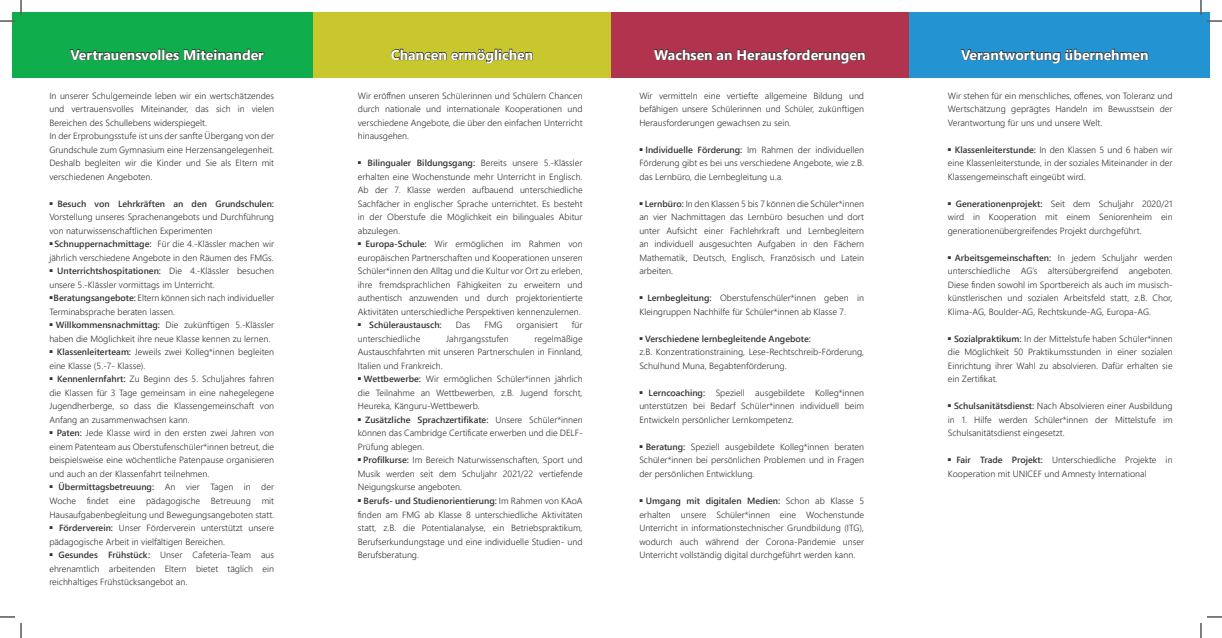
<style>
.page{position:relative;width:1222px;height:638px;background:#fff}
.page>*{position:absolute;margin:0;border:0;box-sizing:border-box;transform-origin:0 0}
.t1{font:700 14px "Segoe UI";color:#fff}
.t2{font:300 9px/13.5px "Segoe UI";color:#333;text-align:justify}
.t3{font:600 9px "Segoe UI";color:#333}
.s1{font-weight:600}
</style>
<div class="page">
<div style="left:609px;top:12px;width:303px;height:66px;background:#b1334e"></div>
<div style="left:908px;top:12px;width:301px;height:66px;background:#2393d1"></div>
<div style="left:12px;top:12px;width:304px;height:66px;background:#0fad4b"></div>
<div style="left:313px;top:12px;width:298px;height:66px;background:#c8c72d"></div>
<svg style="left:69px;top:48px;width:196px;height:13px"></svg>
<svg style="left:391px;top:48px;width:142px;height:16px"></svg>
<svg style="left:653px;top:48px;width:212px;height:16px"></svg>
<svg style="left:960px;top:48px;width:188px;height:16px"></svg>
<svg style="left:0;top:0;width:22px;height:22px"></svg>
<svg style="left:0;top:616px;width:22px;height:21px"></svg>
<svg style="left:1200px;top:0;width:21px;height:22px"></svg>
<svg style="left:1200px;top:616px;width:21px;height:21px"></svg>
<h1 class="t1" style="left:70px;top:41px;width:195px">Vertrauensvolles Miteinander</h1>
<h1 class="t1" style="left:391px;top:41px;width:144px">Chancen ermöglichen</h1>
<h1 class="t1" style="left:654px;top:41px;width:213px">Wachsen an Herausforderungen</h1>
<p class="t2" style="left:639px;top:88px;width:226px">Wir vermitteln eine vertiefte allgemeine Bildung und befähigen unsere Schülerinnen und Schüler, zukünftigen Herausforderungen gewachsen zu sein.</p>
<p class="t2" style="left:639px;top:142px;width:226px"><sup>■</sup> <span class="s1">Individuelle Förderung:</span> Im Rahmen der individuellen Förderung gibt es bei uns verschiedene Angebote, wie z.B. das Lernbüro, die Lernbegleitung u.a.</p>
<p class="t2" style="left:639px;top:196px;width:226px"><sup>■</sup> <span class="s1">Lernbüro:</span> In den Klassen 5 bis 7 können die Schüler*innen an vier Nachmittagen das Lernbüro besuchen und dort unter Aufsicht einer Fachlehrkraft und Lernbegleitern an individuell ausgesuchten Aufgaben in den Fächern Mathematik, Deutsch, Englisch, Französisch und Latein arbeiten.</p>
<p class="t2" style="left:639px;top:290px;width:226px"><sup>■</sup> <span class="s1">Lernbegleitung:</span> Oberstufenschüler*innen geben in<br>Kleingruppen Nachhilfe für Schüler*innen ab Klasse 7.</p>
<p class="t2" style="left:639px;top:331px;width:226px;text-align:left"><sup>■</sup> <span class="s1">Verschiedene lernbegleitende Angebote:<br></span>z.B. Konzentrationstraining, Lese-Rechtschreib-Förderung,<br>Schulhund Muna, Begabtenförderung.</p>
<p class="t2" style="left:639px;top:385px;width:226px"><sup>■</sup> <span class="s1">Lerncoaching:</span> Speziell ausgebildete Kolleg*innen unterstützen bei Bedarf Schüler*innen individuell beim Entwickeln persönlicher Lernkompetenz.</p>
<p class="t2" style="left:639px;top:439px;width:226px"><sup>■</sup> <span class="s1">Beratung:</span> Speziell ausgebildete Kolleg*innen beraten Schüler*innen bei persönlichen Problemen und in Fragen der persönlichen Entwicklung.</p>
<p class="t2" style="left:639px;top:493px;width:226px"><sup>■</sup> <span class="s1">Umgang mit digitalen Medien:</span> Schon ab Klasse 5 erhalten unsere Schüler*innen eine Wochenstunde Unterricht in informationstechnischer Grundbildung (ITG), wodurch auch während der Corona-Pandemie unser Unterricht vollständig digital durchgeführt werden kann.</p>
<p class="t2" style="left:358px;top:88px;width:226px">Wir eröffnen unseren Schülerinnen und Schülern Chancen durch nationale und internationale Kooperationen und verschiedene Angebote, die über den einfachen Unterricht hinausgehen.</p>
<p class="t2" style="left:358px;top:155px;width:226px"><sup>■</sup> <span class="s1">Bilingualer Bildungsgang:</span> Bereits unsere 5.-Klässler erhalten eine Wochenstunde mehr Unterricht in Englisch.<br>Ab der 7. Klasse werden aufbauend unterschiedliche Sachfächer in englischer Sprache unterrichtet. Es besteht in der Oberstufe die Möglichkeit ein bilinguales Abitur abzulegen.</p>
<p class="t2" style="left:358px;top:236px;width:226px"><sup>■</sup> <span class="s1">Europa-Schule:</span> Wir ermöglichen im Rahmen von europäischen Partnerschaften und Kooperationen unseren Schüler*innen den Alltag und die Kultur vor Ort zu erleben, ihre fremdsprachlichen Fähigkeiten zu erweitern und authentisch anzuwenden und durch projektorientierte Aktivitäten unterschiedliche Perspektiven kennenzulernen.</p>
<p class="t3" style="left:358px;top:316px;width:85px"><sup>■</sup> Schüleraustausch:</p>
<p class="t2" style="left:456px;top:317px;width:16px">Das</p>
<p class="t2" style="left:484px;top:317px;width:20px">FMG</p>
<p class="t2" style="left:516px;top:317px;width:43px">organisiert</p>
<p class="t2" style="left:572px;top:317px;width:12px">für</p>
<p class="t2" style="left:358px;top:331px;width:64px">unterschiedliche</p>
<p class="t2" style="left:446px;top:331px;width:64px">Jahrgangsstufen</p>
<p class="t2" style="left:49px;top:88px;width:226px;text-align:left">In unserer Schulgemeinde leben wir ein wertschätzendes und vertrauensvolles Miteinander, das sich in vielen Bereichen des Schullebens widerspiegelt.<br>In der Erprobungsstufe ist uns der sanfte Übergang von der Grundschule zum Gymnasium eine Herzensangelegenheit.<br>Deshalb begleiten wir die Kinder und Sie als Eltern mit verschiedenen Angeboten.</p>
<p class="t2" style="left:49px;top:196px;width:226px"><sup>■</sup> <span class="s1">Besuch von Lehrkräften an den Grundschulen:<br></span>Vorstellung unseres Sprachenangebots und Durchführung von naturwissenschaftlichen Experimenten</p>
<p class="t2" style="left:49px;top:236px;width:226px"><sup>■</sup> <span class="s1">Schnuppernachmittage:</span> Für die 4.-Klässler machen wir jährlich verschiedene Angebote in den Räumen des FMGs.</p>
<p class="t2" style="left:49px;top:263px;width:226px"><sup>■</sup> <span class="s1">Unterrichtshospitationen:</span> Die 4.-Klässler besuchen unsere 5.-Klässler vormittags im Unterricht.</p>
<p class="t2" style="left:49px;top:290px;width:226px"><sup>■</sup> <span class="s1">Beratungsangebote:</span> Eltern können sich nach individueller<br>Terminabsprache beraten lassen.</p>
<p class="t2" style="left:49px;top:317px;width:226px"><sup>■</sup> <span class="s1">Willkommensnachmittag:</span> Die zukünftigen 5.-Klässler haben die Möglichkeit ihre neue Klasse kennen zu lernen.</p>
<p class="t2" style="left:49px;top:344px;width:226px"><sup>■</sup> <span class="s1">Klassenleiterteam:</span> Jeweils zwei Kolleg*innen begleiten eine Klasse (5.-7- Klasse).</p>
<p class="t2" style="left:49px;top:371px;width:226px"><sup>■</sup> <span class="s1">Kennenlernfahrt:</span> Zu Beginn des 5. Schuljahres fahren die Klassen für 3 Tage gemeinsam in eine nahegelegene Jugendherberge, so dass die Klassengemeinschaft von Anfang an zusammenwachsen kann.</p>
<p class="t2" style="left:49px;top:425px;width:226px"><sup>■</sup> <span class="s1">Paten:</span> Jede Klasse wird in den ersten zwei Jahren von einem Patenteam aus Oberstufenschüler*innen betreut, die beispielsweise eine wöchentliche Patenpause organisieren und auch an der Klassenfahrt teilnehmen.</p>
<p class="t2" style="left:49px;top:479px;width:226px"><sup>■</sup> <span class="s1">Übermittagsbetreuung:</span> An vier Tagen in der Woche findet eine pädagogische Betreuung mit Hausaufgabenbegleitung und Bewegungsangeboten statt.</p>
<p class="t2" style="left:49px;top:520px;width:226px"><sup>■</sup> <span class="s1">Förderverein:</span> Unser Förderverein unterstützt unsere pädagogische Arbeit in vielfältigen Bereichen.</p>
<p class="t2" style="left:49px;top:547px;width:226px"><sup>■</sup> <span class="s1">Gesundes Frühstück:</span> Unser Cafeteria-Team aus ehrenamtlich arbeitenden Eltern bietet täglich ein reichhaltiges Frühstücksangebot an.</p>
<p class="t2" style="left:358px;top:331px;width:226px;text-indent:177px">regelmäßige Austauschfahrten mit unseren Partnerschulen in Finnland, Italien und Frankreich.</p>
<p class="t2" style="left:358px;top:371px;width:226px"><sup>■</sup> <span class="s1">Wettbewerbe:</span> Wir ermöglichen Schüler*innen jährlich die Teilnahme an Wettbewerben, z.B. Jugend forscht, Heureka, Känguru-Wettbewerb.</p>
<p class="t2" style="left:358px;top:412px;width:226px"><sup>■</sup> <span class="s1">Zusätzliche Sprachzertifikate:</span> Unsere Schüler*innen können das Cambridge Certificate erwerben und die DELF-Prüfung ablegen.</p>
<p class="t2" style="left:358px;top:452px;width:226px"><sup>■</sup> <span class="s1">Profilkurse:</span> Im Bereich Naturwissenschaften, Sport und Musik werden seit dem Schuljahr 2021/22 vertiefende Neigungskurse angeboten.</p>
<p class="t2" style="left:358px;top:493px;width:226px"><sup>■</sup> <span class="s1">Berufs- und Studienorientierung:</span> Im Rahmen von KAoA finden am FMG ab Klasse 8 unterschiedliche Aktivitäten statt, z.B. die Potentialanalyse, ein Betriebspraktikum, Berufserkundungstage und eine individuelle Studien- und Berufsberatung.</p>
<h1 class="t1" style="left:961px;top:41px;width:189px">Verantwortung übernehmen</h1>
<p class="t2" style="left:947px;top:88px;width:226px">Wir stehen für ein menschliches, offenes, von Toleranz und Wertschätzung geprägtes Handeln im Bewusstsein der Verantwortung für uns und unsere Welt.</p>
<p class="t2" style="left:947px;top:142px;width:226px"><sup>■</sup> <span class="s1">Klassenleiterstunde:</span> In den Klassen 5 und 6 haben wir eine Klassenleiterstunde, in der soziales Miteinander in der Klassengemeinschaft eingeübt wird.</p>
<p class="t2" style="left:947px;top:196px;width:226px"><sup>■</sup> <span class="s1">Generationenprojekt:</span> Seit dem Schuljahr 2020/21 wird in Kooperation mit einem Seniorenheim ein generationenübergreifendes Projekt durchgeführt.</p>
<p class="t2" style="left:947px;top:250px;width:226px"><sup>■</sup> <span class="s1">Arbeitsgemeinschaften:</span> In jedem Schuljahr werden unterschiedliche AG’s altersübergreifend angeboten.<br>Diese finden sowohl im Sportbereich als auch im musisch&shy;künstlerischen und sozialen Arbeitsfeld statt, z.B. Chor, Klima-AG, Boulder-AG, Rechtskunde-AG, Europa-AG.</p>
<p class="t2" style="left:947px;top:331px;width:226px"><sup>■</sup> <span class="s1">Sozialpraktikum:</span> In der Mittelstufe haben Schüler*innen die Möglichkeit 50 Praktikumsstunden in einer sozialen Einrichtung ihrer Wahl zu absolvieren. Dafür erhalten sie ein Zertifikat.</p>
<p class="t2" style="left:947px;top:398px;width:226px"><sup>■</sup> <span class="s1">Schulsanitätsdienst:</span> Nach Absolvieren einer Ausbildung in 1. Hilfe werden Schüler*innen der Mittelstufe im Schulsanitätsdienst eingesetzt.</p>
<p class="t2" style="left:947px;top:452px;width:226px"><sup>■</sup> <span class="s1">Fair Trade Projekt:</span> Unterschiedliche Projekte in<br>Kooperation mit UNICEF und Amnesty International</p>
</div>
